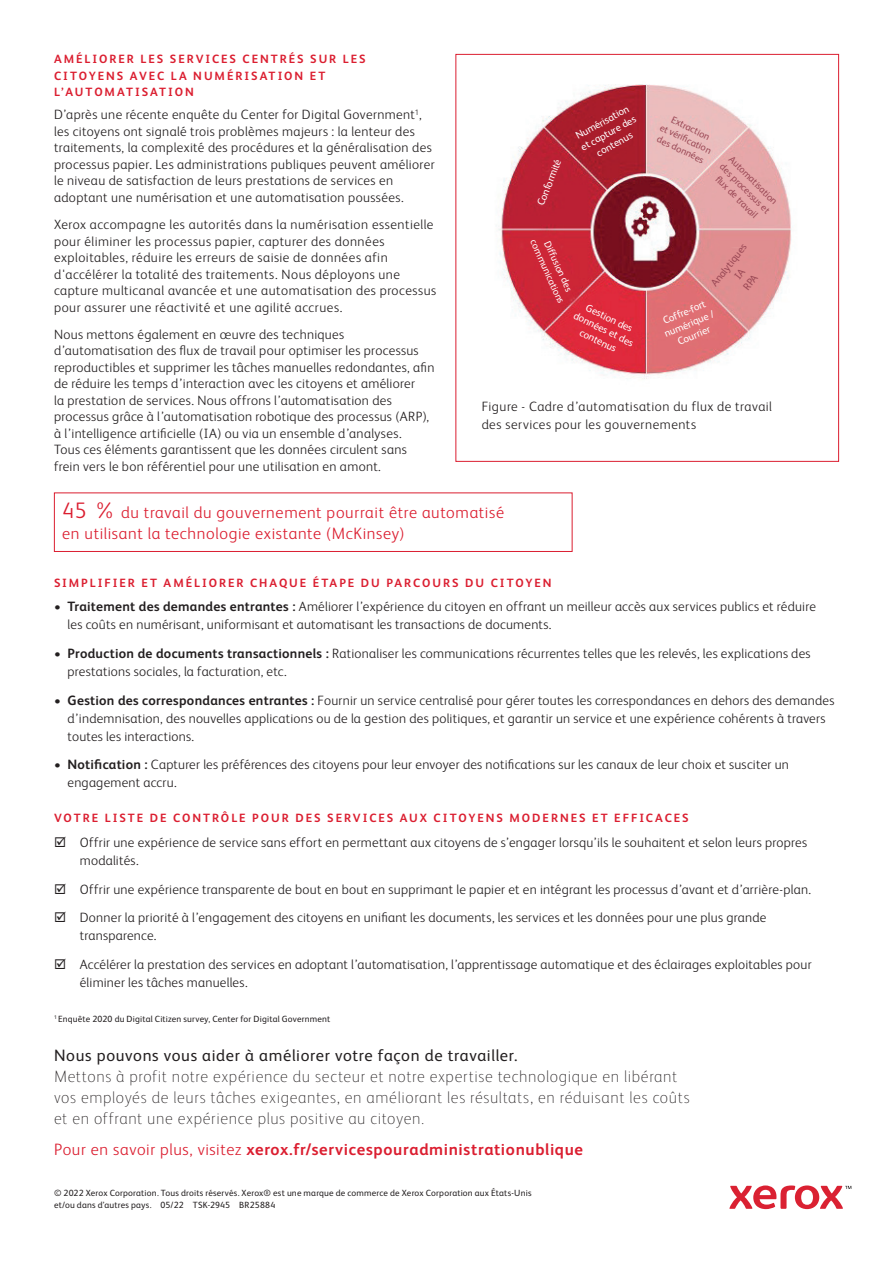
<style>
.page{position:relative;width:893px;height:1263px;background:#fff}
.page>*{position:absolute;margin:0;border:0;box-sizing:border-box;transform-origin:0 0}
.Call_to_action{font:100 16.5px/21px "Xerox Sans";letter-spacing:.04em;color:#231f20}
.Call_to_action-2{font:300 16.5px/21px "Xerox Sans";letter-spacing:.04em;color:#db1e30}
.Call_to_action-3{font:700 16.5px "Xerox Sans";letter-spacing:.04em;color:#db1e30}
.Call_to_action-4{font:16.5px "Xerox Sans";letter-spacing:.04em;color:#231f20}
.Body_Text{font:300 13.5px/16.5px "Xerox Sans";letter-spacing:.025em;color:#231f20}
.Body_Text___Bullets{font:300 13.5px/18px "Xerox Sans";letter-spacing:.02em;color:#231f20}
.Body_Subhead{font:700 12px/16.5px "Xerox Sans";letter-spacing:.165em;color:#db1e30}
.t1{font:10.35px/12.6px "Xerox Sans";color:#fff;text-align:center}
.t2{font:10.35px/13.8px "Xerox Sans";color:#9a4855;text-align:center}
.t3{font:9.9px/12.1px "Xerox Sans";color:#fff;text-align:center}
.t4{font:9.75px/11.7px "Xerox Sans";color:#9a4855;text-align:center}
.Legal{font:9px/12px "Xerox Sans";letter-spacing:.02em;color:#231f20}
.s1{font-size:22.5px}
.s2{font-weight:700}
.s3{font-weight:300}
</style>
<div class="page">
<svg style="left:729px;top:1185px;width:122px;height:24px"></svg>
<img style="left:498px;top:84px;width:294px;height:295px">
<div style="left:455px;top:54px;width:384px;height:408px;border:1px solid #db1e30"></div>
<div style="left:54px;top:492px;width:518px;height:60px;border:1px solid #db1e30"></div>
<p class="Body_Subhead" style="left:54px;top:50px;width:313px">AMÉLIORER LES SERVICES CENTRÉS SUR LES<br>CITOYENS AVEC LA NUMÉRISATION ET<br>L’AUTOMATISATION</p>
<p class="Body_Text" style="left:54px;top:106px;width:382px">D’après une récente enquête du Center for Digital Government<sup>1</sup>, les citoyens ont signalé trois problèmes majeurs : la lenteur des traitements, la complexité des procédures et la généralisation des processus papier. Les administrations publiques peuvent améliorer le niveau de satisfaction de leurs prestations de services en adoptant une numérisation et une automatisation poussées.</p>
<p class="Body_Text" style="left:54px;top:216px;width:384px">Xerox accompagne les autorités dans la numérisation essentielle pour éliminer les processus papier, capturer des données exploitables, réduire les erreurs de saisie de données afin d'accélérer la totalité des traitements. Nous déployons une capture multicanal avancée et une automatisation des processus pour assurer une réactivité et une agilité accrues.</p>
<p class="Body_Text" style="left:54px;top:325px;width:382px">Nous mettons également en œuvre des techniques d’automatisation des flux de travail pour optimiser les processus reproductibles et supprimer les tâches manuelles redondantes, afin de réduire les temps d’interaction avec les citoyens et améliorer<br>la prestation de services. Nous offrons l’automatisation des processus grâce à l’automatisation robotique des processus (ARP), à l’intelligence artificielle (IA) ou via un ensemble d’analyses.<br>Tous ces éléments garantissent que les données circulent sans frein vers le bon référentiel pour une utilisation en amont.</p>
<p class="t1" style="left:534px;top:202px;width:50px;rotate:-68deg">Conformité</p>
<p class="t1" style="left:572px;top:131px;width:63px;rotate:-29deg">Numérisation et capture des contenus</p>
<p class="t3" style="left:550px;top:232px;width:70px;rotate:65deg">Diffusion des communications</p>
<p class="t1" style="left:583px;top:297px;width:67px;rotate:26deg">Gestion des données et des contenus</p>
<p class="t4" style="left:668px;top:110px;width:57px;rotate:26deg">Extraction<br>et vérifi cation des données</p>
<p class="t4" style="left:734px;top:152px;width:68px;rotate:45deg">Automatisation des processus et fl ux de travail</p>
<p class="t2" style="left:707px;top:281px;width:53px;rotate:-52deg">Analytiques<br>IA<br>RPA</p>
<p class="t1" style="left:657px;top:316px;width:54px;rotate:-23deg">Coffre-fort numérique /<br>Courrier</p>
<p class="Body_Text" style="left:482px;top:397px;width:292px;line-height:18px">Figure - Cadre d’automatisation du flux de travail des services pour les gouvernements</p>
<p class="Call_to_action-2" style="left:62px;top:501px;width:443px"><span class="s1">45 %</span> du travail du gouvernement pourrait être automatisé en utilisant la technologie existante (McKinsey)</p>
<p class="Body_Subhead" style="left:54px;top:574px;width:499px">SIMPLIFIER ET AMÉLIORER CHAQUE ÉTAPE DU PARCOURS DU CITOYEN</p>
<p class="Body_Text" style="left:68px;top:597px;width:750px;line-height:18px;text-indent:-14px"><span class="s2">• Traitement des demandes entrantes :</span> Améliorer l’expérience du citoyen en offrant un meilleur accès aux services publics et réduire les coûts en numérisant, uniformisant et automatisant les transactions de documents.</p>
<p class="Body_Text" style="left:68px;top:644px;width:745px;line-height:18px;text-indent:-14px"><span class="s2">• Production de documents transactionnels :</span> Rationaliser les communications récurrentes telles que les relevés, les explications des prestations sociales, la facturation, etc.</p>
<p class="Body_Text" style="left:68px;top:690px;width:768px;line-height:18px;text-indent:-14px"><span class="s2">• Gestion des correspondances entrantes :</span> Fournir un service centralisé pour gérer toutes les correspondances en dehors des demandes d’indemnisation, des nouvelles applications ou de la gestion des politiques, et garantir un service et une expérience cohérents à travers toutes les interactions.</p>
<p class="Body_Text" style="left:68px;top:755px;width:723px;line-height:18px;text-indent:-14px"><span class="s2">• Notification :</span> Capturer les préférences des citoyens pour leur envoyer des notifications sur les canaux de leur choix et susciter un engagement accru.</p>
<p class="Body_Subhead" style="left:54px;top:809px;width:636px">VOTRE LISTE DE CONTRÔLE POUR DES SERVICES AUX CITOYENS MODERNES ET EFFICACES</p>
<p class="Body_Text___Bullets" style="left:80px;top:832px;width:729px;text-indent:-26px">☑ Offrir une expérience de service sans effort en permettant aux citoyens de s’engager lorsqu’ils le souhaitent et selon leurs propres modalités.</p>
<p class="Body_Text___Bullets" style="left:54px;top:879px;width:759px">☑ Offrir une expérience transparente de bout en bout en supprimant le papier et en intégrant les processus d’avant et d’arrière-plan.</p>
<p class="Body_Text___Bullets" style="left:80px;top:908px;width:688px;text-indent:-26px">☑ Donner la priorité à l’engagement des citoyens en unifiant les documents, les services et les données pour une plus grande transparence.</p>
<p class="Body_Text___Bullets" style="left:80px;top:955px;width:733px;text-indent:-26px">☑ Accélérer la prestation des services en adoptant l’automatisation, l’apprentissage automatique et des éclairages exploitables pour éliminer les tâches manuelles.</p>
<p class="Legal" style="left:54px;top:1012px;width:278px"><sup>1</sup> Enquête 2020 du Digital Citizen survey, Center for Digital Government</p>
<p class="Call_to_action-4" style="left:54px;top:1044px;width:465px">Nous pouvons vous aider à améliorer votre façon de travailler.</p>
<p class="Call_to_action" style="left:54px;top:1065px;width:637px">Mettons à profit notre expérience du secteur et notre expertise technologique en libérant vos employés de leurs tâches exigeantes, en améliorant les résultats, en réduisant les coûts et en offrant une expérience plus positive au citoyen.</p>
<p class="Call_to_action-3" style="left:54px;top:1138px;width:531px"><span class="s3">Pour en savoir plus, visitez</span> xerox.fr/servicespouradministrationublique</p>
<p class="Legal" style="left:54px;top:1186px;width:479px">© 2022 Xerox Corporation. Tous droits réservés. Xerox® est une marque de commerce de Xerox Corporation aux États-Unis et/ou dans d’autres pays. 05/22 TSK-2945 BR25884</p>
</div>
